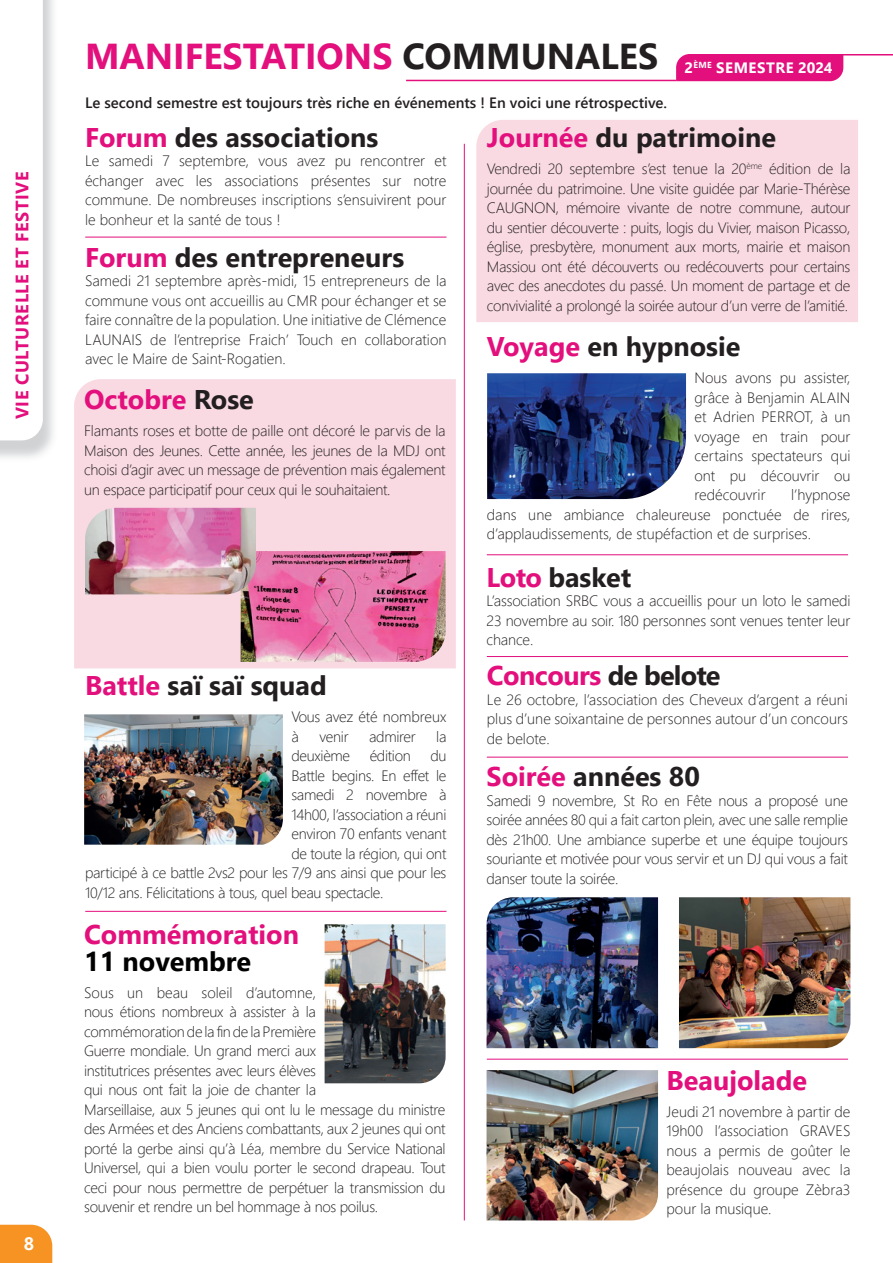
<style>
.page{position:relative;width:893px;height:1263px;background:#fff}
.page>*{position:absolute;margin:0;border:0;box-sizing:border-box;transform-origin:0 0}
.t1{font:700 36px "Segoe UI";color:#e30f7c}
.t2{font:700 27px "Segoe UI";color:#231f20}
.t3{font:700 27px "Segoe UI";color:#e30f7c}
.t4{font:700 27px "Segoe UI";letter-spacing:-.02em;color:#e30f7c}
.t5{font:700 27px "Segoe UI";color:#000001}
.t6{font:700 18px "Segoe UI";letter-spacing:.035em;color:#e30f7c}
.t7{font:700 18px "Segoe UI";color:#fff}
.t8{font:300 15px/19.5px "Segoe UI";letter-spacing:-.02em;color:#231f20;text-align:justify}
.t9{font:600 15px "Segoe UI";color:#231f20}
.t10{font:700 15px "Segoe UI";letter-spacing:.035em;color:#fff}
.s1{color:#231f20}
.s2{color:#e30f7c}
</style>
<div class="page">
<div style="left:476px;top:120px;width:382px;height:202px;background:#f9dae3"></div>
<div style="left:74px;top:379px;width:382px;height:289px;background:#f9dae3"></div>
<div style="left:0;top:1225px;width:52px;height:38px;background:#f69323"></div>
<svg style="left:26px;top:0;width:17px;height:440px"></svg>
<div style="left:676px;top:54px;width:167px;height:27px;background:#e30f7c"></div>
<hr style="left:406px;top:80px;width:270px;height:1px;background:#e30f7c">
<hr style="left:731px;top:54px;width:162px;height:1px;background:#e30f7c">
<img style="left:241px;top:551px;width:205px;height:111px">
<img style="left:487px;top:373px;width:199px;height:126px">
<img style="left:84px;top:714px;width:199px;height:131px">
<img style="left:487px;top:897px;width:171px;height:151px">
<img style="left:679px;top:897px;width:171px;height:151px">
<img style="left:325px;top:924px;width:121px;height:159px">
<img style="left:487px;top:1070px;width:171px;height:150px">
<hr style="left:85px;top:237px;width:361px;height:1px;background:#e30f7c">
<img style="left:85px;top:508px;width:171px;height:86px">
<hr style="left:85px;top:911px;width:361px;height:1px;background:#e30f7c">
<hr style="left:464px;top:144px;width:1px;height:1076px;background:#e30f7c">
<hr style="left:487px;top:554px;width:361px;height:1px;background:#e30f7c">
<hr style="left:487px;top:656px;width:361px;height:1px;background:#e30f7c">
<hr style="left:487px;top:757px;width:361px;height:1px;background:#e30f7c">
<hr style="left:487px;top:1059px;width:361px;height:1px;background:#e30f7c">
<p class="t6" style="left:5px;top:419px;width:249px;rotate:-90deg">VIE CULTURELLE ET FESTIVE</p>
<p class="t7" style="left:24px;top:1226px;width:12px">8</p>
<h1 class="t1" style="left:85px;top:22px;width:575px">MANIFESTATIONS <span class="s1">COMMUNALES</span></h1>
<p class="t9" style="left:85px;top:88px;width:584px">Le second semestre est toujours très riche en événements ! En voici une rétrospective.</p>
<p class="t10" style="left:685px;top:53px;width:149px">2<sup>ÈME</sup> SEMESTRE 2024</p>
<h2 class="t2" style="left:85px;top:112px;width:295px"><span class="s2">Forum</span> des associations</h2>
<p class="t8" style="left:85px;top:150px;width:363px">Le samedi 7 septembre, vous avez pu rencontrer et échanger avec les associations présentes sur notre commune. De nombreuses inscriptions s’ensuivirent pour le bonheur et la santé de tous !</p>
<h2 class="t2" style="left:85px;top:232px;width:321px"><span class="s2">Forum</span> des entrepreneurs</h2>
<p class="t8" style="left:85px;top:270px;width:363px">Samedi 21 septembre après-midi, 15 entrepreneurs de la commune vous ont accueillis au CMR pour échanger et se faire connaître de la population. Une initiative de Clémence LAUNAIS de l’entreprise Fraich’ Touch en collaboration avec le Maire de Saint-Rogatien.</p>
<h2 class="t3" style="left:84px;top:374px;width:171px">Octobre <span class="s1">Rose</span></h2>
<p class="t8" style="left:84px;top:420px;width:363px">Flamants roses et botte de paille ont décoré le parvis de la Maison des Jeunes. Cette année, les jeunes de la MDJ ont choisi d’agir avec un message de prévention mais également un espace participatif pour ceux qui le souhaitaient.</p>
<h2 class="t2" style="left:85px;top:660px;width:243px"><span class="s2">Battle</span> saï saï squad</h2>
<p class="t8" style="left:291px;top:706px;width:157px">Vous avez été nombreux à</p>
<p class="t8" style="left:319px;top:725px;width:31px">venir</p>
<p class="t8" style="left:369px;top:725px;width:48px">admirer</p>
<p class="t8" style="left:436px;top:725px;width:12px">la</p>
<p class="t8" style="left:291px;top:745px;width:60px">deuxième</p>
<p class="t8" style="left:370px;top:745px;width:43px">édition</p>
<p class="t8" style="left:430px;top:745px;width:18px">du</p>
<p class="t8" style="left:291px;top:764px;width:157px">Battle begins. En effet le</p>
<p class="t8" style="left:291px;top:784px;width:157px">samedi 2 novembre à</p>
<p class="t8" style="left:291px;top:803px;width:157px">14h00, l’association a réuni</p>
<p class="t8" style="left:291px;top:823px;width:157px">environ 70 enfants venant</p>
<p class="t8" style="left:291px;top:842px;width:157px">de toute la région, qui ont</p>
<p class="t8" style="left:85px;top:862px;width:363px">participé à ce battle 2vs2 pour les 7/9 ans ainsi que pour les</p>
<p class="t8" style="left:85px;top:881px;width:300px">10/12 ans. Félicitations à tous, quel beau spectacle.</p>
<h2 class="t3" style="left:84px;top:909px;width:216px">Commémoration</h2>
<h2 class="t5" style="left:84px;top:936px;width:169px">11 novembre</h2>
<p class="t8" style="left:84px;top:981px;width:363px;text-align:left">Sous un beau soleil d’automne,<br>nous étions nombreux à assister à la<br>commémoration de la fin de la Première<br>Guerre mondiale. Un grand merci aux<br>institutrices présentes avec leurs élèves<br>qui nous ont fait la joie de chanter la<br>Marseillaise, aux 5 jeunes qui ont lu le message du ministre des Armées et des Anciens combattants, aux 2 jeunes qui ont porté la gerbe ainsi qu’à Léa, membre du Service National Universel, qui a bien voulu porter le second drapeau. Tout ceci pour nous permettre de perpétuer la transmission du souvenir et rendre un bel hommage à nos poilus.</p>
<h2 class="t2" style="left:487px;top:112px;width:291px"><span class="s2">Journée</span> du patrimoine</h2>
<p class="t8" style="left:487px;top:158px;width:365px">Vendredi 20 septembre s’est tenue la 20<sup>ème</sup> édition de la journée du patrimoine. Une visite guidée par Marie-Thérèse CAUGNON, mémoire vivante de notre commune, autour du sentier découverte : puits, logis du Vivier, maison Picasso, église, presbytère, monument aux morts, mairie et maison Massiou ont été découverts ou redécouverts pour certains avec des anecdotes du passé. Un moment de partage et de convivialité a prolongé la soirée autour d’un verre de l’amitié.</p>
<h2 class="t2" style="left:487px;top:321px;width:255px"><span class="s2">Voyage</span> en hypnosie</h2>
<p class="t8" style="left:694px;top:367px;width:157px">Nous avons pu assister, grâce à Benjamin ALAIN et Adrien PERROT, à un voyage en train pour certains spectateurs qui ont pu découvrir ou redécouvrir</p>
<p class="t8" style="left:487px;top:484px;width:365px;text-indent:304px">l’hypnose dans une ambiance chaleureuse ponctuée de rires, d’applaudissements, de stupéfaction et de surprises.</p>
<h2 class="t2" style="left:487px;top:552px;width:146px"><span class="s2">Loto</span> basket</h2>
<p class="t8" style="left:487px;top:590px;width:365px">L’association SRBC vous a accueillis pour un loto le samedi 23 novembre au soir. 180 personnes sont venues tenter leur chance.</p>
<h2 class="t4" style="left:487px;top:650px;width:235px">Concours <span class="s1">de belote</span></h2>
<p class="t8" style="left:487px;top:688px;width:363px">Le 26 octobre, l’association des Cheveux d’argent a réuni plus d’une soixantaine de personnes autour d’un concours de belote.</p>
<h2 class="t2" style="left:487px;top:751px;width:215px"><span class="s2">Soirée</span> années 80</h2>
<p class="t8" style="left:487px;top:789px;width:363px">Samedi 9 novembre, St Ro en Fête nous a proposé une soirée années 80 qui a fait carton plein, avec une salle remplie dès 21h00. Une ambiance superbe et une équipe toujours souriante et motivée pour vous servir et un DJ qui vous a fait danser toute la soirée.</p>
<h2 class="t3" style="left:667px;top:1055px;width:142px">Beaujolade</h2>
<p class="t8" style="left:667px;top:1100px;width:185px">Jeudi 21 novembre à partir de 19h00 l’association GRAVES nous a permis de goûter le beaujolais nouveau avec la présence du groupe Zèbra3 pour la musique.</p>
</div>
